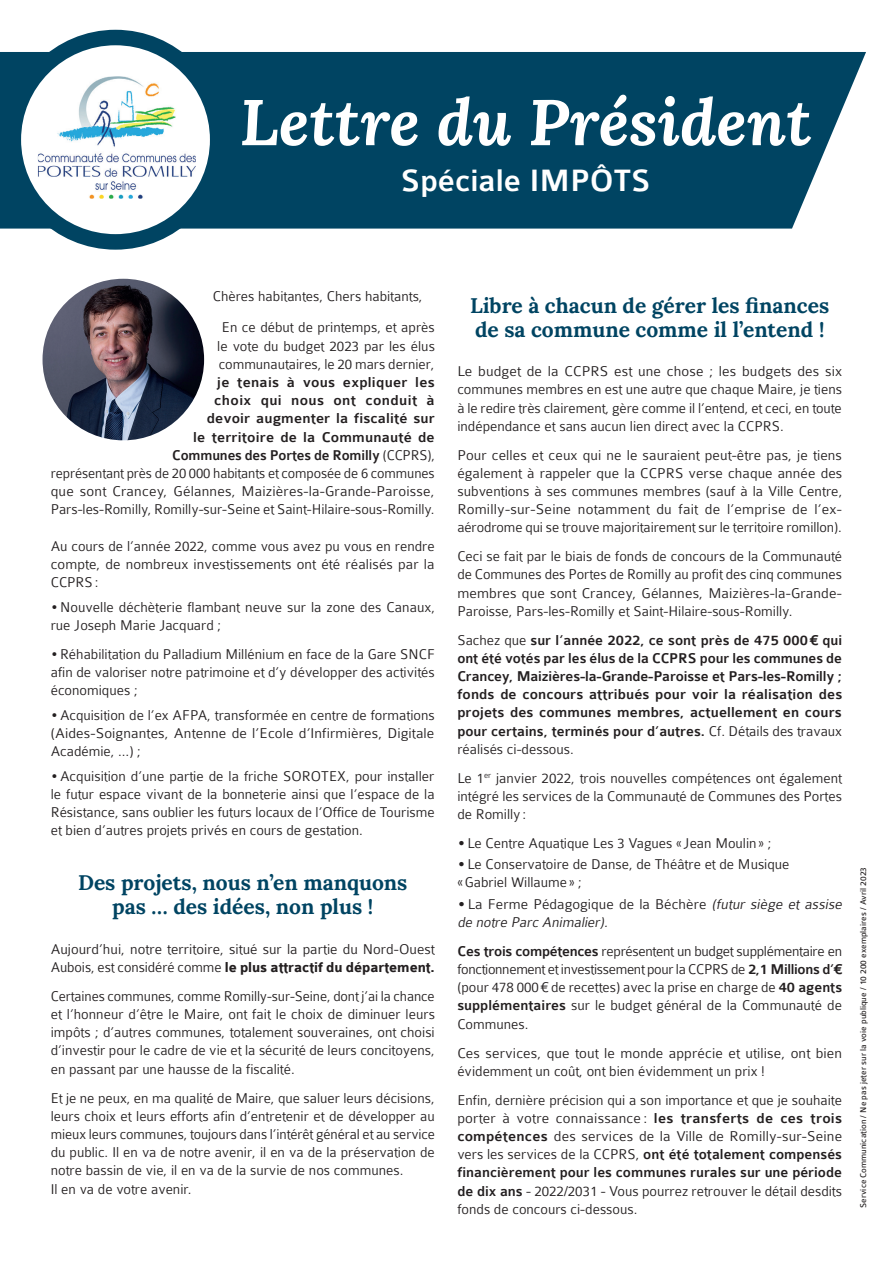
<style>
.page{position:relative;width:893px;height:1263px;background:#fff}
.page>*{position:absolute;margin:0;border:0;box-sizing:border-box;transform-origin:0 0}
.t1{font:italic 700 64.5px "Lora";color:#fff}
.t2{font:500 33px "Colaborate";color:#fff}
.t3{font:700 21px/24px "Lora";color:#004462;text-align:center}
.t4{font:300 15.15px/18.1px "Colaborate";color:#231f20;text-align:justify}
.t5{font:500 15.15px/18.1px "Colaborate";color:#231f20;text-align:justify}
.t6{font:italic 300 15.15px/18.1px "Colaborate";color:#231f20}
.t7{font:9px "Colaborate";color:#231f20}
.s1{font-weight:500}
.s2{font-weight:700}
.s3{font-weight:300}
.s4{font-weight:500;font-style:normal}
.s5{font-style:normal}
</style>
<div class="page">
<img style="left:43px;top:279px;width:161px;height:161px;border-radius:81px">
<div style="left:0;top:52px;width:866px;height:177px;background:#004462"></div>
<svg style="left:13px;top:38px;width:205px;height:204px"></svg>
<img style="left:38px;top:76px;width:158px;height:123px">
<div style="left:6px;top:30px;width:219px;height:220px;border:16px solid #004462;border-radius:50%"></div>
<h1 class="t1" style="left:240px;top:79px;width:573px">Lettre du Président</h1>
<h2 class="t2" style="left:401px;top:164px;width:251px">Spéciale IMPÔTS</h2>
<p class="t4" style="left:222px;top:281px;width:214px;line-height:30.9px;text-indent:-9px">Chères habitantes, Chers habitants,<br>En ce début de printemps, et après</p>
<p class="t4" style="left:217px;top:337px;width:219px">le vote du budget 2023 par les élus communautaires, le 20 mars dernier,</p>
<p class="t4" style="left:51px;top:373px;width:386px;text-align:right"><span class="s1">je tenais à vous expliquer les<br>choix qui nous ont conduit à<br>devoir augmenter la fiscalité sur<br>le territoire de la Communauté de<br>Communes des Portes de Romilly</span> (CCPRS),<br>représentant près de 20 000 habitants et composée de 6 communes que sont Crancey, Gélannes, Maizières-la-Grande-Paroisse, Pars-les-Romilly, Romilly-sur-Seine et Saint-Hilaire-sous-Romilly.</p>
<p class="t4" style="left:51px;top:537px;width:386px">Au cours de l’année 2022, comme vous avez pu vous en rendre compte, de nombreux investissements ont été réalisés par la CCPRS:</p>
<p class="t4" style="left:51px;top:598px;width:386px">•Nouvelle déchèterie flambant neuve sur la zone des Canaux, rue Joseph Marie Jacquard ;</p>
<p class="t4" style="left:51px;top:645px;width:386px">•Réhabilitation du Palladium Millénium en face de la Gare SNCF afin de valoriser notre patrimoine et d’y développer des activités économiques ;</p>
<p class="t4" style="left:51px;top:706px;width:386px">•Acquisition de l’ex AFPA, transformée en centre de formations (Aides-Soignantes, Antenne de l’Ecole d’Infirmières, Digitale Académie, …) ;</p>
<p class="t4" style="left:51px;top:767px;width:385px">•Acquisition d’une partie de la friche SOROTEX, pour installer le futur espace vivant de la bonneterie ainsi que l’espace de la Résistance, sans oublier les futurs locaux de l’Office de Tourisme et bien d’autres projets privés en cours de gestation.</p>
<h3 class="t3" style="left:78px;top:871px;width:331px">Des projets, nous n’en manquons pas … des idées, non plus !</h3>
<p class="t4" style="left:51px;top:940px;width:386px">Aujourd’hui, notre territoire, situé sur la partie du Nord-Ouest<br>Aubois, est considéré comme <span class="s2">le plus attractif du département.</span></p>
<p class="t4" style="left:51px;top:987px;width:386px">Certaines communes, comme Romilly-sur-Seine, dont j’ai la chance et l’honneur d’être le Maire, ont fait le choix de diminuer leurs impôts ; d’autres communes, totalement souveraines, ont choisi d’investir pour le cadre de vie et la sécurité de leurs concitoyens, en passant par une hausse de la fiscalité.</p>
<p class="t4" style="left:51px;top:1089px;width:386px;text-align:left">Et je ne peux, en ma qualité de Maire, que saluer leurs décisions, leurs choix et leurs efforts afin d’entretenir et de développer au mieux leurs communes, toujours dans l’intérêt général et au service du public. Il en va de notre avenir, il en va de la préservation de notre bassin de vie, il en va de la survie de nos communes.<br>Il en va de votre avenir.</p>
<h3 class="t3" style="left:470px;top:293px;width:361px;text-align:left">Libre à chacun de gérer les finances de sa commune comme il l’entend !</h3>
<p class="t4" style="left:457px;top:362px;width:386px">Le budget de la CCPRS est une chose ; les budgets des six communes membres en est une autre que chaque Maire, je tiens à le redire très clairement, gère comme il l’entend, et ceci, en toute indépendance et sans aucun lien direct avec la CCPRS.</p>
<p class="t4" style="left:457px;top:446px;width:387px">Pour celles et ceux qui ne le sauraient peut-être pas, je tiens également à rappeler que la CCPRS verse chaque année des subventions à ses communes membres (sauf à la Ville Centre, Romilly-sur-Seine notamment du fait de l’emprise de l’ex&shy;aérodrome qui se trouve majoritairement sur le territoire romillon).</p>
<p class="t4" style="left:457px;top:547px;width:386px">Ceci se fait par le biais de fonds de concours de la Communauté de Communes des Portes de Romilly au profit des cinq communes membres que sont Crancey, Gélannes, Maizières-la-Grande-Paroisse, Pars-les-Romilly et Saint-Hilaire-sous-Romilly.</p>
<p class="t5" style="left:457px;top:631px;width:386px"><span class="s3">Sachez que</span> sur l’année 2022, ce sont près de 475 000¤ qui ont été votés par les élus de la CCPRS pour les communes de Crancey, Maizières-la-Grande-Paroisse et Pars-les-Romilly ; fonds de concours attribués pour voir la réalisation des projets des communes membres, actuellement en cours pour certains, terminés pour d’autres. <span class="s3">Cf. Détails des travaux réalisés ci-dessous.</span></p>
<p class="t4" style="left:457px;top:769px;width:386px">Le 1<sup>er</sup> janvier 2022, trois nouvelles compétences ont également intégré les services de la Communauté de Communes des Portes de Romilly :</p>
<p class="t4" style="left:457px;top:834px;width:316px"><span class="s1">•</span>Le Centre Aquatique Les 3 Vagues «Jean Moulin » ;</p>
<p class="t4" style="left:457px;top:855px;width:334px"><span class="s1">•</span>Le Conservatoire de Danse, de Théâtre et de Musique «Gabriel Willaume » ;</p>
<p class="t6" style="left:457px;top:895px;width:389px"><span class="s4">•</span><span class="s5">La Ferme Pédagogique de la Béchère</span> (futur siège et assise de notre Parc Animalier).</p>
<p class="t4" style="left:457px;top:942px;width:386px"><span class="s1">Ces trois compétences</span> représentent un budget supplémentaire en fonctionnement et investissement pour la CCPRS de <span class="s1">2,1 Millions d’¤ </span>(pour 478 000¤ de recettes) avec la prise en charge de <span class="s1">40 agents supplémentaires</span> sur le budget général de la Communauté de Communes.</p>
<p class="t4" style="left:457px;top:1044px;width:386px">Ces services, que tout le monde apprécie et utilise, ont bien évidemment un coût, ont bien évidemment un prix !</p>
<p class="t4" style="left:457px;top:1091px;width:386px">Enfin, dernière précision qui a son importance et que je souhaite porter à votre connaissance : <span class="s1">les transferts de ces trois compétences</span> des services de la Ville de Romilly-sur-Seine vers les services de la CCPRS, <span class="s1">ont été totalement compensés financièrement pour les communes rurales sur une période de dix ans</span> - 2022/2031 - Vous pourrez retrouver le détail desdits fonds de concours ci-dessous.</p>
<p class="t7" style="left:859px;top:1208px;width:342px;rotate:-90deg">Service Communication / Ne pas jeter sur la voie publique / 10 200 exemplaires / Avril 2023</p>
</div>
